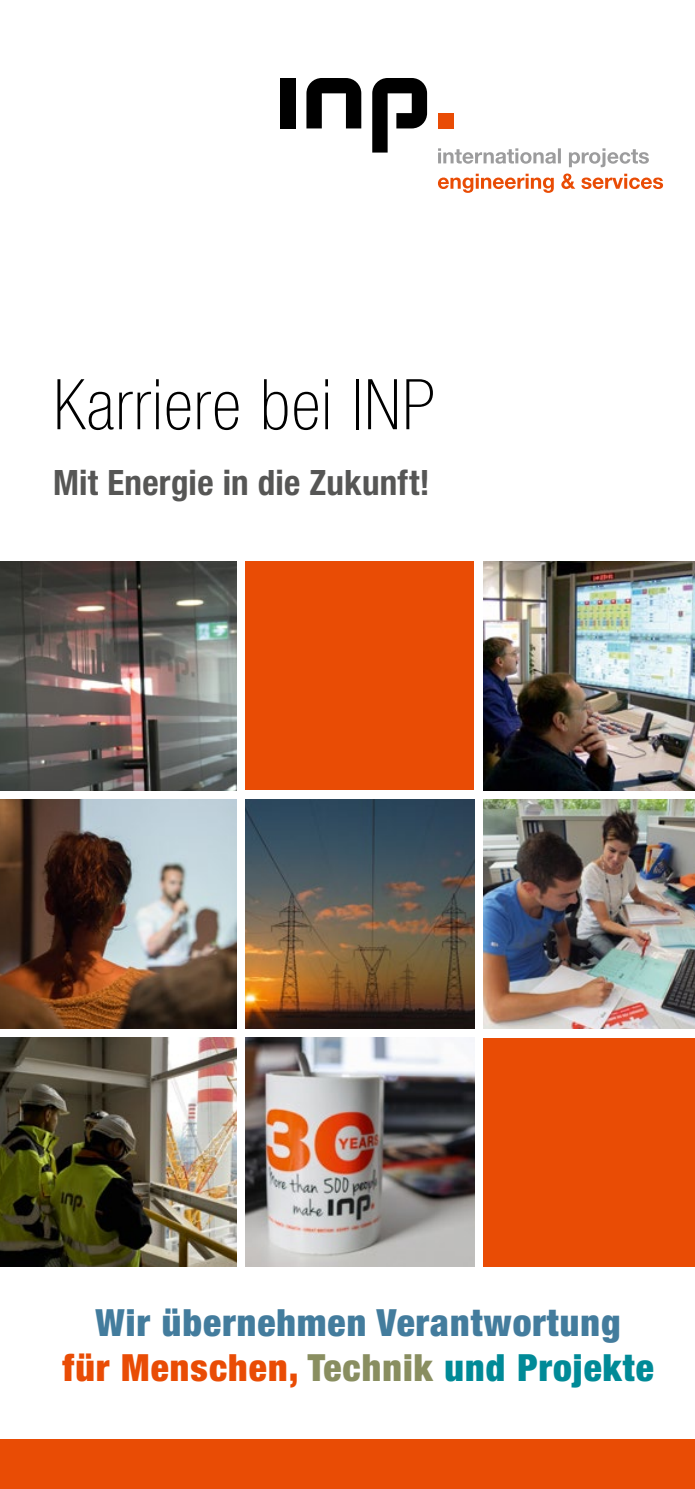
<style>
.page{position:relative;width:695px;height:1489px;background:#fff}
.page>*{position:absolute;margin:0;border:0;box-sizing:border-box;transform-origin:0 0}
.t1{font:100 condensed 70px "Helvetica Neue LT Pro";letter-spacing:.02em;color:#000}
.t2{font:900 condensed 37.5px/45px "Helvetica Neue LT Pro";letter-spacing:.03em;color:#437c9d;text-align:center}
.t3{font:700 condensed 35px "Helvetica Neue LT Pro";letter-spacing:.01em;color:#565655}
.s1{color:#e94c05}
.s2{color:#898e60}
.s3{color:#008a97}
</style>
<div class="page">
<div style="left:0;top:1439px;width:694px;height:49px;background:#e94c05"></div>
<svg style="left:438px;top:148px;width:210px;height:19px"></svg>
<svg style="left:438px;top:173px;width:225px;height:20px"></svg>
<svg style="left:306px;top:78px;width:55px;height:50px"></svg>
<svg style="left:372px;top:78px;width:55px;height:74px"></svg>
<div style="left:280px;top:78px;width:15px;height:50px;background:#000"></div>
<div style="left:438px;top:113px;width:15px;height:15px;background:#e94c05"></div>
<div style="left:483px;top:1037px;width:211px;height:229px;background:#e94c05"></div>
<img style="left:0;top:1037px;width:236px;height:229px">
<img style="left:245px;top:1037px;width:229px;height:229px">
<img style="left:0;top:799px;width:236px;height:229px">
<img style="left:245px;top:799px;width:229px;height:229px">
<img style="left:483px;top:799px;width:211px;height:229px">
<img style="left:483px;top:561px;width:211px;height:229px">
<div style="left:245px;top:561px;width:229px;height:229px;background:#e94c05"></div>
<img style="left:0;top:561px;width:236px;height:229px">
<h1 class="t1" style="left:53px;top:366px;width:383px">Karriere bei INP</h1>
<p class="t3" style="left:53px;top:461px;width:378px">Mit Energie in die Zukunft!</p>
<p class="t2" style="left:62px;top:1299px;width:592px">Wir übernehmen Verantwortung<br><span class="s1">für Menschen,</span> <span class="s2">Technik</span> <span class="s3">und Projekte</span></p>
</div>
